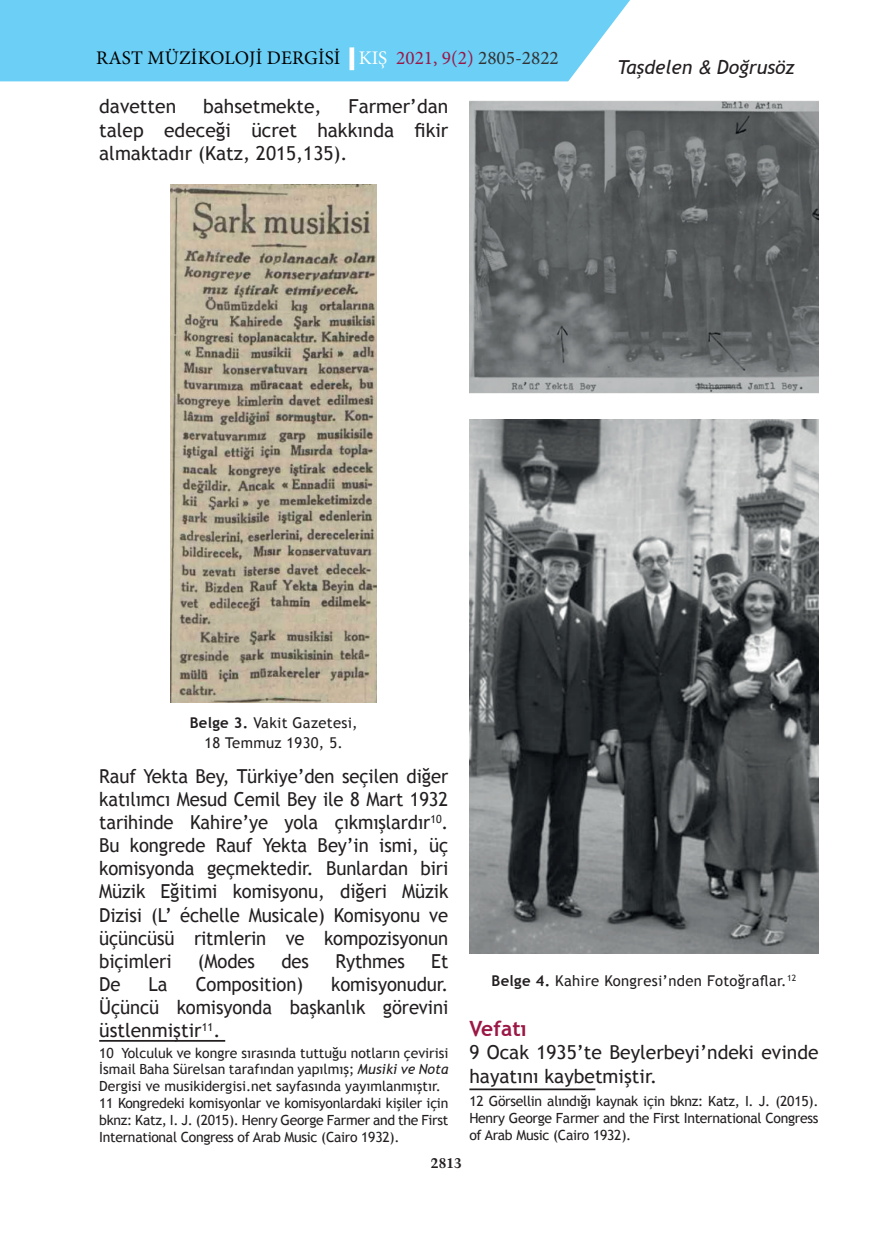
<style>
.page{position:relative;width:893px;height:1241px;background:#fff}
.page>*{position:absolute;margin:0;border:0;box-sizing:border-box;transform-origin:0 0}
.t1{font:700 21px "Trebuchet MS";color:#9b1746}
.t2{font:19.25px/23.1px "Trebuchet MS";color:#231f20;text-align:justify;scale:.96 1}
.t3{font:19.25px/23.1px "Trebuchet MS";color:#231f20;text-align:justify}
.t4{font:19.25px "Minion Pro";color:#000}
.t5{font:italic 19.25px "Trebuchet MS";color:#231f20}
.t6{font:14.88px/19.6px "Trebuchet MS";letter-spacing:.02em;color:#231f20;text-align:center}
.t7{font:14px/16.8px "Trebuchet MS";color:#231f20}
.t8{font:14px/16.8px "Trebuchet MS";letter-spacing:-.02em;color:#231f20;text-align:justify}
.t9{font:700 14px "Trump Mediaeval";color:#231f20}
.s1{color:#fff}
.s2{color:#9b1746}
.s3{color:#333233}
.s4{font-family:"Helvetica"}
.s5{font-weight:700}
.s6{font-style:italic}
</style>
<div class="page">
<div style="left:0;top:0;width:630px;height:81px;background:#6bcff6"></div>
<div style="left:349px;top:47px;width:5px;height:23px;border:4px solid #fff"></div>
<hr style="left:99px;top:1039px;width:126px;height:2px;background:#231f20">
<img style="left:171px;top:185px;width:206px;height:517px">
<hr style="left:469px;top:1088px;width:126px;height:2px;background:#231f20">
<img style="left:469px;top:100px;width:350px;height:293px">
<img style="left:469px;top:419px;width:350px;height:533px">
<p class="t4" style="left:96px;top:45px;width:464px">RAST MÜZİKOLOJİ DERGİSİ <span class="s1">| KIŞ</span> <span class="s2">2021, 9(2)</span> <span class="s3">2805-2822</span></p>
<p class="t3" style="left:99px;top:95px;width:78px">davetten</p>
<p class="t3" style="left:203px;top:95px;width:120px">bahsetmekte,</p>
<p class="t3" style="left:99px;top:95px;width:351px;text-indent:249px">Farmer’dan talep edeceği ücret hakkında fikir almaktadır (Katz, 2015,135).</p>
<p class="t5" style="left:618px;top:56px;width:179px">Taşdelen <span class="s4">&amp;</span> Doğrusöz</p>
<p class="t6" style="left:190px;top:713px;width:169px"><span class="s5">Belge 3.</span> Vakit Gazetesi,<br>18 Temmuz 1930, 5.</p>
<p class="t2" style="left:99px;top:764px;width:365px">Rauf Yekta Bey, Türkiye’den seçilen diğer katılımcı Mesud Cemil Bey ile 8 Mart 1932 tarihinde Kahire’ye yola çıkmışlardır<sup>10</sup>.<br>Bu kongrede Rauf Yekta Bey’in ismi, üç komisyonda geçmektedir. Bunlardan biri Müzik Eğitimi komisyonu, diğeri Müzik Dizisi (L’ échelle Musicale) Komisyonu ve üçüncüsü ritmlerin ve kompozisyonun biçimleri</p>
<p class="t2" style="left:198px;top:949px;width:61px">(Modes</p>
<p class="t2" style="left:281px;top:949px;width:30px">des</p>
<p class="t2" style="left:335px;top:949px;width:74px">Rythmes</p>
<p class="t2" style="left:431px;top:949px;width:19px">Et</p>
<p class="t2" style="left:99px;top:972px;width:365px;text-indent:232px">komisyonudur.<br>Üçüncü komisyonda başkanlık görevini üstlenmiştir<sup>11</sup>.</p>
<p class="t7" style="left:99px;top:1044px;width:351px">10 Yolculuk ve kongre sırasında tuttuğu notların çevirisi İsmail Baha Sürelsan tarafından yapılmış; <span class="s6">Musiki ve Nota </span>Dergisi ve musikidergisi.net sayfasında yayımlanmıştır.<br>11 Kongredeki komisyonlar ve komisyonlardaki kişiler için bknz: Katz, I. J. (2015). Henry George Farmer and the First International Congress of Arab Music (Cairo 1932).</p>
<p class="t2" style="left:99px;top:972px;width:24px">De</p>
<p class="t2" style="left:149px;top:972px;width:21px">La</p>
<p class="t2" style="left:196px;top:972px;width:113px">Composition)</p>
<p class="t9" style="left:431px;top:1153px;width:33px">2813</p>
<p class="t6" style="left:492px;top:970px;width:306px"><span class="s5">Belge 4.</span> Kahire Kongresi’nden Fotoğraflar.<sup>12</sup></p>
<p class="t1" style="left:469px;top:1016px;width:59px">Vefatı</p>
<p class="t3" style="left:469px;top:1040px;width:351px">9 Ocak 1935’te Beylerbeyi’ndeki evinde hayatını kaybetmiştir.</p>
<p class="t8" style="left:469px;top:1092px;width:351px">12 Görsellin alındığı kaynak için bknz: Katz, I. J. (2015).<br>Henry George Farmer and the First International Congress of Arab Music (Cairo 1932).</p>
</div>
